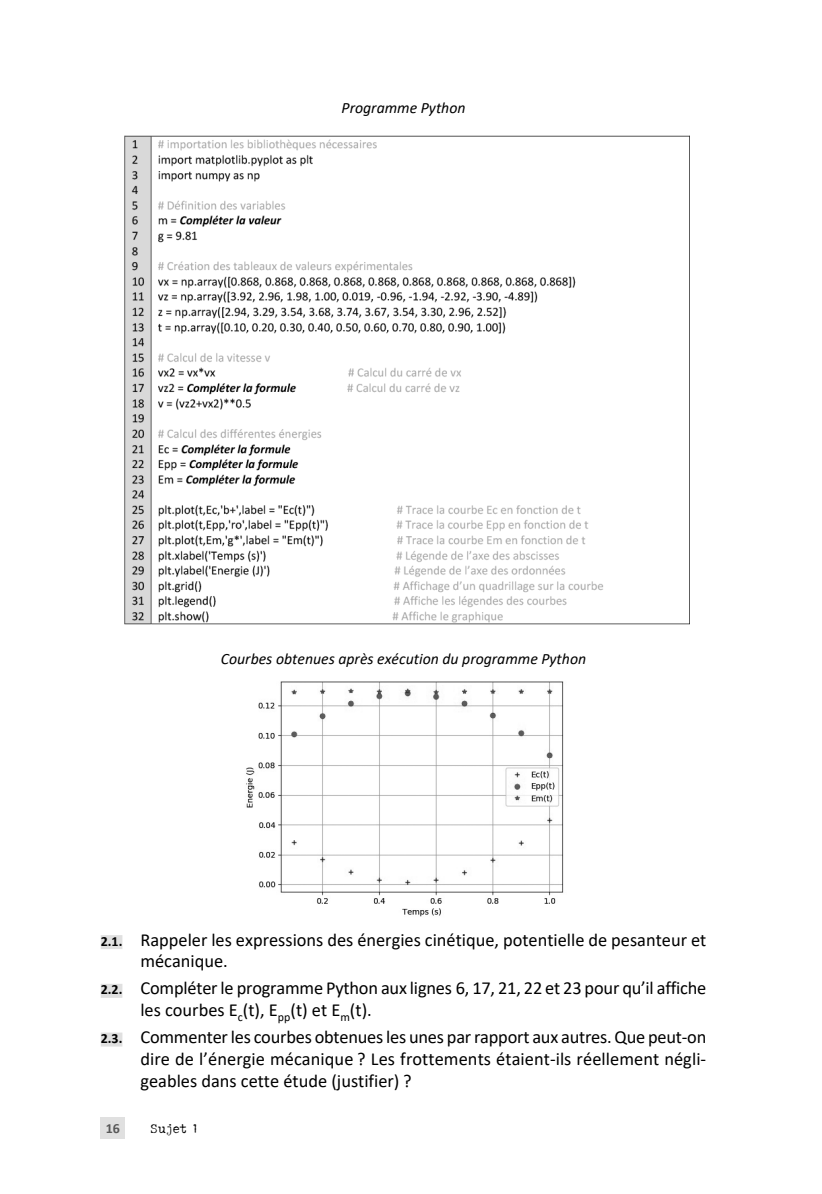
<style>
.page{position:relative;width:822px;height:1194px;background:#fff}
.page>*{position:absolute;margin:0;border:0;box-sizing:border-box;transform-origin:0 0}
.t1{font:18.38px/21.9px "Calibri";color:#000}
.t2{font:italic 15.75px "Calibri";color:#000}
.t3{font:700 14px "Calibri";color:#585858}
.t4{font:12.25px "John Doe";letter-spacing:.02em;color:#000}
.s1{font-weight:700;font-size:14px}
</style>
<div class="page">
<div style="left:101px;top:1117px;width:24px;height:21px;background:#e0e0e0"></div>
<div style="left:101px;top:935px;width:21px;height:14px;background:#e0e0e0"></div>
<div style="left:101px;top:983px;width:21px;height:14px;background:#e0e0e0"></div>
<div style="left:101px;top:1032px;width:21px;height:14px;background:#e0e0e0"></div>
<img style="left:124px;top:135px;width:565px;height:490px">
<img style="left:246px;top:681px;width:318px;height:236px">
<p class="t2" style="left:341px;top:96px;width:125px">Programme Python</p>
<p class="t2" style="left:221px;top:647px;width:367px">Courbes obtenues après exécution du programme Python</p>
<p class="t1" style="left:140px;top:928px;width:567px;text-indent:-40px"><span class="s1">2.1.</span> Rappeler les expressions des énergies cinétique, potentielle de pesanteur et mécanique.</p>
<p class="t1" style="left:140px;top:976px;width:567px;text-indent:-40px"><span class="s1">2.2.</span> Compléter le programme Python aux lignes 6, 17, 21, 22 et 23 pour qu’il affiche les courbes E<sub>c</sub>(t), E<sub>pp</sub>(t) et E<sub>m</sub>(t).</p>
<p class="t1" style="left:140px;top:1025px;width:567px;text-align:justify;text-indent:-40px"><span class="s1">2.3.</span> Commenter les courbes obtenues les unes par rapport aux autres. Que peut-on dire de l’énergie mécanique ? Les frottements étaient-ils réellement négli&shy;geables dans cette étude (justifier) ?</p>
<p class="t3" style="left:106px;top:1118px;width:16px">16</p>
<p class="t4" style="left:150px;top:1120px;width:48px">Sujet 1</p>
</div>
